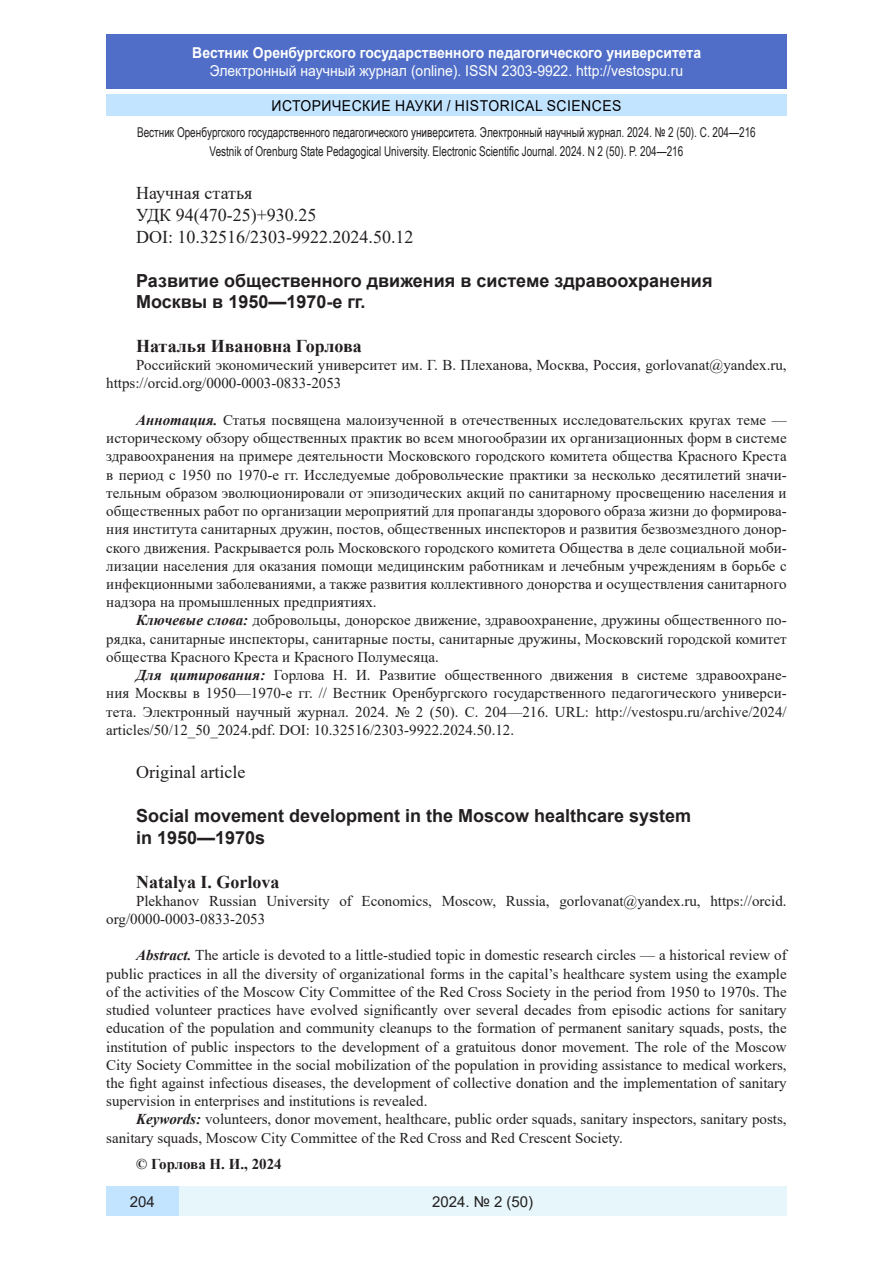
<style>
.page{position:relative;width:893px;height:1263px;background:#fff}
.page>*{position:absolute;margin:0;border:0;box-sizing:border-box;transform-origin:0 0}
.Заголовок_2{font:700 18px/21.8px "Arial";color:#231f20}
.Стиль2{font:18px "Times New Roman";color:#231f20}
.Заголовок_2-2{font:700 18px "Times New Roman";color:#231f20}
.литература{font:15px/18.1px "Times New Roman";color:#231f20;text-align:justify}
.t1{font:15px "Arial";color:#fff;scale:.93 1}
.t2{font:700 15px "Arial";color:#fff;scale:.93 1}
.t3{font:15px "Arial";letter-spacing:.035em;color:#000;scale:.93 1}
.Стиль2-2{font:700 15px "Times New Roman";color:#231f20}
.t4{font:15px "Arial";color:#231f20}
.литература-2{font:13.5px "Arial Narrow";color:#231f20;scale:.9 1}
.s1{font-weight:700;font-style:italic}
</style>
<div class="page">
<div style="left:106px;top:34px;width:681px;height:55px;background:#506ec8"></div>
<div style="left:106px;top:95px;width:681px;height:21px;background:#c3e4ff"></div>
<div style="left:179px;top:1186px;width:608px;height:30px;background:#e6f6fb"></div>
<div style="left:106px;top:1186px;width:73px;height:30px;background:#c3e4ff"></div>
<p class="t2" style="left:192px;top:42px;width:549px">Вестник Оренбургского государственного педагогического университета</p>
<p class="t1" style="left:210px;top:60px;width:511px">Электронный научный журнал (online). ISSN 2303-9922. http://vestospu.ru</p>
<p class="t3" style="left:271px;top:95px;width:378px">ИСТОРИЧЕСКИЕ НАУКИ / HISTORICAL SCIENCES</p>
<p class="литература-2" style="left:137px;top:123px;width:689px">Вестник Оренбургского государственного педагогического университета. Электронный научный журнал. 2024. № 2 (50). С. 204—216</p>
<p class="литература-2" style="left:210px;top:141px;width:528px">Vestnik of Orenburg State Pedagogical University. Electronic Scientific Journal. 2024. N 2 (50). P. 204—216</p>
<p class="Стиль2" style="left:136px;top:181px;width:118px">Научная статья</p>
<p class="Стиль2" style="left:136px;top:202px;width:182px">УДК 94(470-25)+930.25</p>
<p class="Стиль2" style="left:136px;top:224px;width:279px">DOI: 10.32516/2303-9922.2024.50.12</p>
<p class="Заголовок_2" style="left:136px;top:270px;width:578px">Развитие общественного движения в системе здравоохранения<br>Москвы в 1950—1970-е гг.</p>
<p class="Заголовок_2-2" style="left:136px;top:333px;width:227px">Наталья Ивановна Горлова</p>
<p class="литература" style="left:106px;top:356px;width:682px;text-indent:30px">Российский экономический университет им. Г. В. Плеханова, Москва, Россия, gorlovanat@yandex.ru, https://orcid.org/0000-0003-0833-2053</p>
<p class="литература" style="left:106px;top:410px;width:682px;text-indent:30px"><span class="s1">Аннотация.</span> Статья посвящена малоизученной в отечественных исследовательских кругах теме — историческому обзору общественных практик во всем многообразии их организационных форм в системе здравоохранения на примере деятельности Московского городского комитета общества Красного Креста в период с 1950 по 1970-е гг. Исследуемые добровольческие практики за несколько десятилетий значи&shy;тельным образом эволюционировали от эпизодических акций по санитарному просвещению населения и общественных работ по организации мероприятий для пропаганды здорового образа жизни до формирова&shy;ния института санитарных дружин, постов, общественных инспекторов и развития безвозмездного донор&shy;ского движения. Раскрывается роль Московского городского комитета Общества в деле социальной моби&shy;лизации населения для оказания помощи медицинским работникам и лечебным учреждениям в борьбе с инфекционными заболеваниями, а также развития коллективного донорства и осуществления санитарного надзора на промышленных предприятиях.</p>
<p class="литература" style="left:106px;top:611px;width:682px;text-indent:30px"><span class="s1">Ключевые слова:</span> добровольцы, донорское движение, здравоохранение, дружины общественного по&shy;рядка, санитарные инспекторы, санитарные посты, санитарные дружины, Московский городской комитет общества Красного Креста и Красного Полумесяца.</p>
<p class="литература" style="left:106px;top:665px;width:682px;text-indent:30px"><span class="s1">Для цитирования:</span> Горлова Н. И. Развитие общественного движения в системе здравоохране&shy;ния Москвы в 1950—1970-е гг. // Вестник Оренбургского государственного педагогического универси&shy;тета. Электронный научный журнал. 2024. № 2 (50). С. 204—216. URL: http://vestospu.ru/archive/2024/ articles/50/12_50_2024.pdf. DOI: 10.32516/2303-9922.2024.50.12.</p>
<p class="Стиль2" style="left:136px;top:760px;width:111px">Original article</p>
<p class="Заголовок_2" style="left:136px;top:805px;width:557px">Social movement development in the Moscow healthcare system</p>
<p class="Заголовок_2" style="left:136px;top:827px;width:131px">in 1950—1970s</p>
<p class="Заголовок_2-2" style="left:136px;top:868px;width:145px">Natalya I. Gorlova</p>
<p class="литература" style="left:106px;top:891px;width:682px;text-indent:30px">Plekhanov Russian University of Economics, Moscow, Russia, gorlovanat@yandex.ru, https://orcid. org/0000-0003-0833-2053</p>
<p class="литература" style="left:106px;top:946px;width:682px;text-indent:30px"><span class="s1">Abstract.</span> The article is devoted to a little-studied topic in domestic research circles — a historical review of public practices in all the diversity of organizational forms in the capital’s healthcare system using the example of the activities of the Moscow City Committee of the Red Cross Society in the period from 1950 to 1970s. The studied volunteer practices have evolved significantly over several decades from episodic actions for sanitary education of the population and community cleanups to the formation of permanent sanitary squads, posts, the institution of public inspectors to the development of a gratuitous donor movement. The role of the Moscow City Society Committee in the social mobilization of the population in providing assistance to medical workers, the fight against infectious diseases, the development of collective donation and the implementation of sanitary supervision in enterprises and institutions is revealed.</p>
<p class="литература" style="left:106px;top:1110px;width:682px;text-indent:30px"><span class="s1">Keywords:</span> volunteers, donor movement, healthcare, public order squads, sanitary inspectors, sanitary posts, sanitary squads, Moscow City Committee of the Red Cross and Red Crescent Society.</p>
<p class="Стиль2-2" style="left:136px;top:1153px;width:147px">© Горлова Н. И., 2024</p>
<p class="t4" style="left:130px;top:1191px;width:27px">204</p>
<p class="t4" style="left:432px;top:1192px;width:103px">2024. № 2 (50)</p>
</div>
